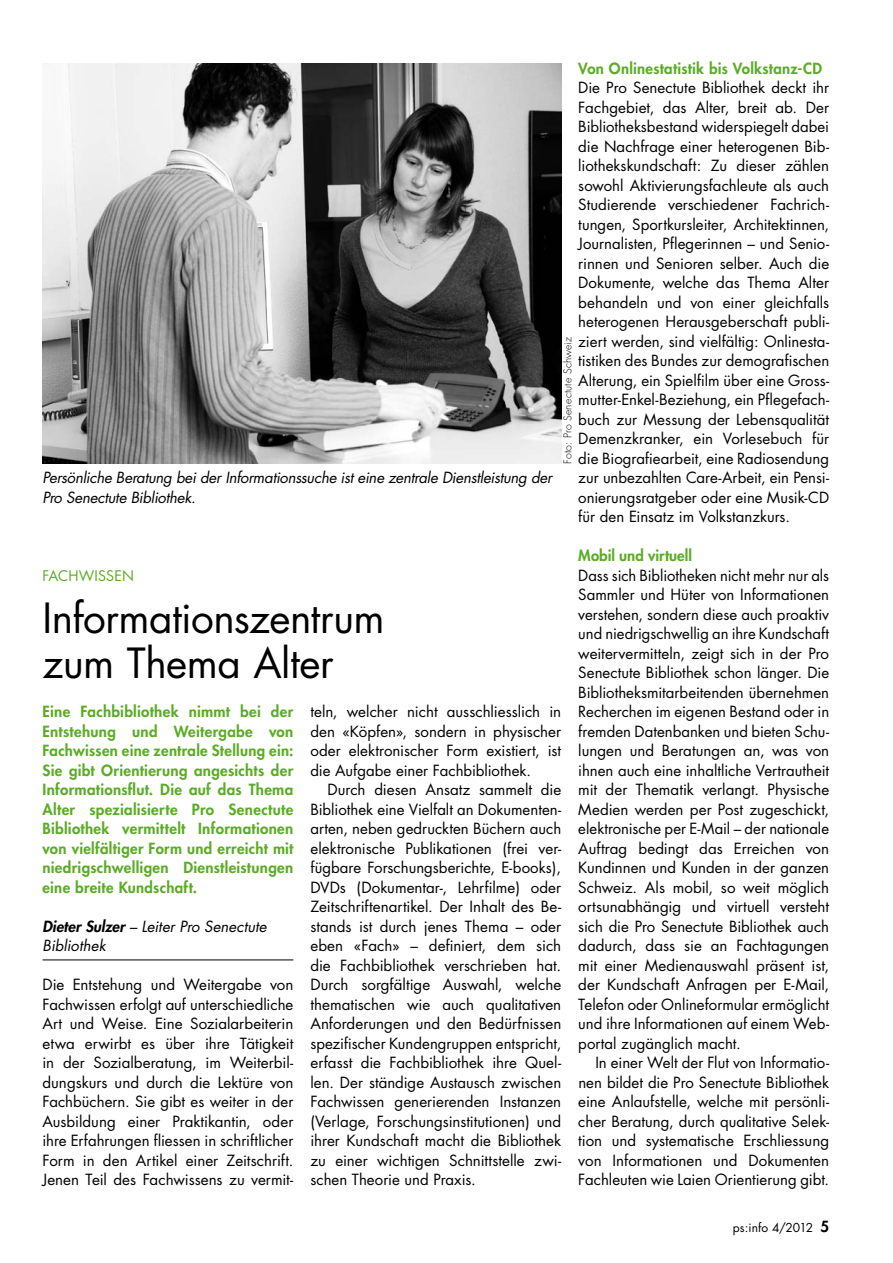
<style>
.page{position:relative;width:893px;height:1263px;background:#fff}
.page>*{position:absolute;margin:0;border:0;box-sizing:border-box;transform-origin:0 0}
.t1{font:40.5px/45px "Futura";letter-spacing:-.01em;color:#000}
.t2{font:15px/19.5px "Futura";color:#000;text-align:justify}
.t3{font:800 15px/19.5px "Futura";letter-spacing:.015em;color:#5bac26;text-align:justify}
.t4{font:italic 15px/19.5px "Futura";letter-spacing:-.015em;color:#000}
.t5{font:italic 15px/19.5px "Futura";letter-spacing:.005em;color:#000}
.t6{font:14.25px "Futura";letter-spacing:.005em;color:#5bac26}
.t7{font:12px "Futura";letter-spacing:-.005em;color:#000}
.t8{font:300 10.5px "Futura";letter-spacing:.02em;color:#000}
.s1{font-weight:800}
.s2{font-weight:800;font-size:15px}
</style>
<div class="page">
<img style="left:43px;top:64px;width:518px;height:400px">
<hr style="left:43px;top:960px;width:250px;height:1px;background:#000">
<p class="t3" style="left:578px;top:58px;width:245px">Von Onlinestatistik bis Volkstanz-CD</p>
<p class="t2" style="left:578px;top:78px;width:252px">Die Pro Senectute Bibliothek deckt ihr Fachgebiet, das Alter, breit ab. Der Bibliotheksbestand widerspiegelt dabei die Nachfrage einer heterogenen Bib&shy;liothekskundschaft: Zu dieser zählen sowohl Aktivierungsfachleute als auch Studierende verschiedener Fachrich&shy;tungen, Sportkursleiter, Architektinnen, Journalisten, Pflegerinnen – und Senio&shy;rinnen und Senioren selber. Auch die Dokumente, welche das Thema Alter behandeln und von einer gleichfalls heterogenen Herausgeberschaft publi&shy;ziert werden, sind vielfältig: Onlinesta&shy;tistiken des Bundes zur demografischen Alterung, ein Spielfilm über eine Gross&shy;mutter-Enkel-Beziehung, ein Pflegefach&shy;buch zur Messung der Lebensqualität Demenzkranker, ein Vorlesebuch für die Biografiearbeit, eine Radiosendung zur unbezahlten Care-Arbeit, ein Pensi&shy;onierungsratgeber oder eine Musik-CD für den Einsatz im Volkstanzkurs.</p>
<p class="t3" style="left:578px;top:545px;width:115px">Mobil und virtuell</p>
<p class="t2" style="left:578px;top:565px;width:252px">Dass sich Bibliotheken nicht mehr nur als Sammler und Hüter von Informationen verstehen, sondern diese auch proaktiv und niedrigschwellig an ihre Kundschaft weitervermitteln, zeigt sich in der Pro Senectute Bibliothek schon länger. Die Bibliotheksmitarbeitenden übernehmen Recherchen im eigenen Bestand oder in fremden Datenbanken und bieten Schu&shy;lungen und Beratungen an, was von ihnen auch eine inhaltliche Vertrautheit mit der Thematik verlangt. Physische Medien werden per Post zugeschickt, elektronische per E-Mail – der nationale Auftrag bedingt das Erreichen von Kundinnen und Kunden in der ganzen Schweiz. Als mobil, so weit möglich ortsunabhängig und virtuell versteht sich die Pro Senectute Bibliothek auch dadurch, dass sie an Fachtagungen mit einer Medienauswahl präsent ist, der Kundschaft Anfragen per E-Mail, Telefon oder Onlineformular ermöglicht und ihre Informationen auf einem Web&shy;portal zugänglich macht.</p>
<p class="t2" style="left:578px;top:1053px;width:252px;text-indent:17px">In einer Welt der Flut von Informatio&shy;nen bildet die Pro Senectute Bibliothek eine Anlaufstelle, welche mit persönli&shy;cher Beratung, durch qualitative Selek&shy;tion und systematische Erschliessung von Informationen und Dokumenten Fachleuten wie Laien Orientierung gibt.</p>
<p class="t8" style="left:561px;top:464px;width:128px;rotate:-90deg">Foto: Pro Senectute Schweiz</p>
<p class="t4" style="left:43px;top:468px;width:511px">Persönliche Beratung bei der Informationssuche ist eine zentrale Dienstleistung der<br>Pro Senectute Bibliothek.</p>
<p class="t6" style="left:43px;top:566px;width:93px">FACHWISSEN</p>
<h1 class="t1" style="left:43px;top:596px;width:344px">Informationszentrum zum Thema Alter</h1>
<p class="t3" style="left:43px;top:701px;width:252px">Eine Fachbibliothek nimmt bei der Entstehung und Weitergabe von Fachwissen eine zentrale Stellung ein:<br>Sie gibt Orientierung angesichts der Informationsflut. Die auf das Thema Alter spezialisierte Pro Senectute Bibliothek vermittelt Informationen von vielfältiger Form und erreicht mit niedrigschwelligen Dienstleistungen eine breite Kundschaft.</p>
<p class="t5" style="left:43px;top:916px;width:226px"><span class="s1">Dieter Sulzer</span> – Leiter Pro Senectute<br>Bibliothek</p>
<p class="t2" style="left:43px;top:975px;width:252px">Die Entstehung und Weitergabe von Fachwissen erfolgt auf unterschiedliche Art und Weise. Eine Sozialarbeiterin etwa erwirbt es über ihre Tätigkeit in der Sozialberatung, im Weiterbil&shy;dungskurs und durch die Lektüre von Fachbüchern. Sie gibt es weiter in der Ausbildung einer Praktikantin, oder ihre Erfahrungen fliessen in schriftlicher Form in den Artikel einer Zeitschrift.<br>Jenen Teil des Fachwissens zu vermit-</p>
<p class="t2" style="left:310px;top:702px;width:252px">teln, welcher nicht ausschliesslich in den «Köpfen», sondern in physischer oder elektronischer Form existiert, ist die Aufgabe einer Fachbibliothek.</p>
<p class="t2" style="left:310px;top:780px;width:252px;text-indent:17px">Durch diesen Ansatz sammelt die Bibliothek eine Vielfalt an Dokumenten&shy;arten, neben gedruckten Büchern auch elektronische Publikationen (frei ver&shy;fügbare Forschungsberichte, E-books), DVDs (Dokumentar-, Lehrfilme) oder Zeitschriftenartikel. Der Inhalt des Be&shy;stands ist durch jenes Thema – oder eben «Fach» – definiert, dem sich die Fachbibliothek verschrieben hat.<br>Durch sorgfältige Auswahl, welche thematischen wie auch qualitativen Anforderungen und den Bedürfnissen spezifischer Kundengruppen entspricht, erfasst die Fachbibliothek ihre Quel&shy;len. Der ständige Austausch zwischen Fachwissen generierenden Instanzen (Verlage, Forschungsinstitutionen) und ihrer Kundschaft macht die Bibliothek zu einer wichtigen Schnittstelle zwi&shy;schen Theorie und Praxis.</p>
<p class="t7" style="left:733px;top:1220px;width:98px">ps:info 4/2012 <span class="s2">5</span></p>
</div>
